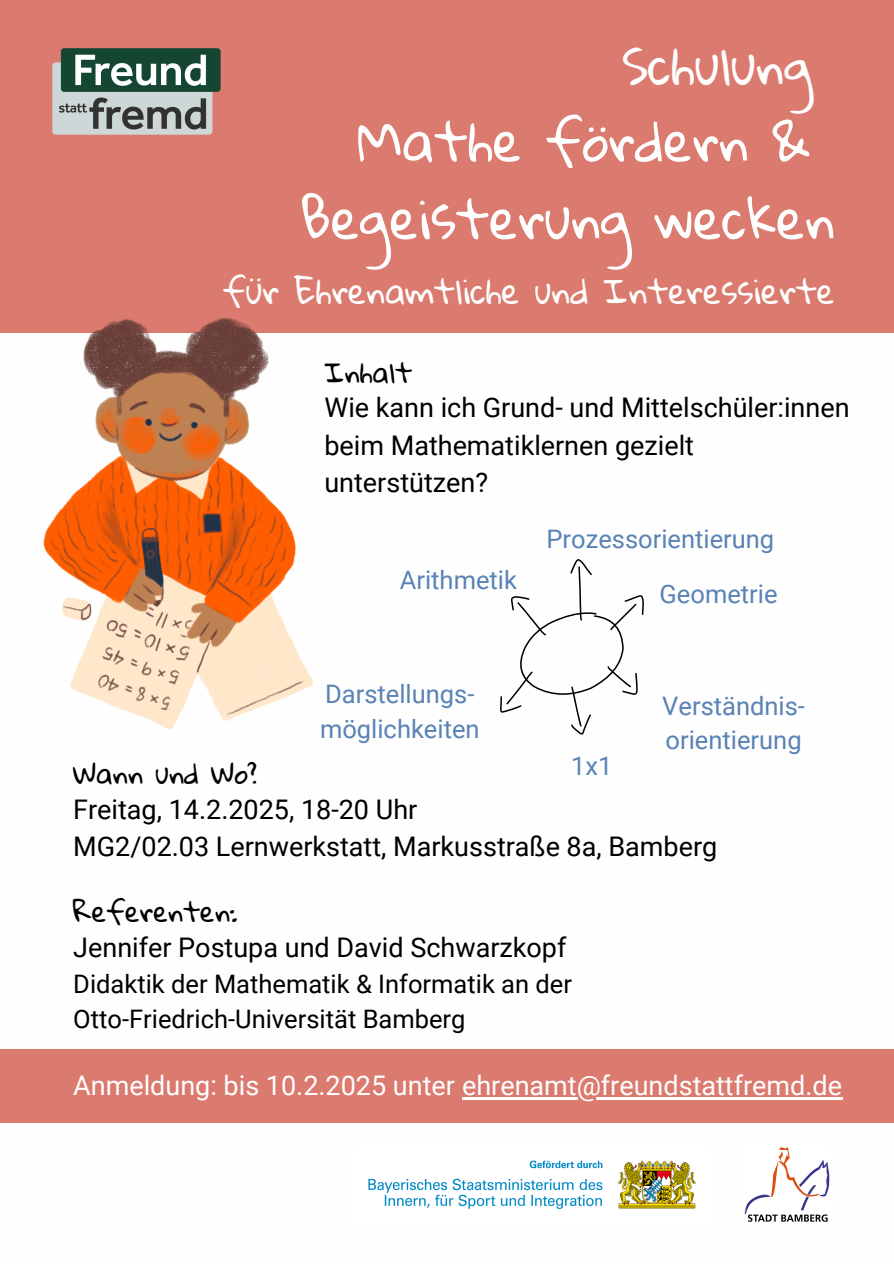
<style>
.page{position:relative;width:894px;height:1264px;background:#fff}
.page>*{position:absolute;margin:0;border:0;box-sizing:border-box;transform-origin:0 0}
.t1{font:52.8px/77.7px "Gloria Hallelujah";color:#fdfefd}
.t2{font:49.8px "Gloria Hallelujah";color:#fdfefd}
.t3{font:33.3px "Gloria Hallelujah";color:#fdfefd}
.t4{font:27px/37.2px "Roboto";color:#000}
.t5{font:27px "Roboto";color:#fff}
.t6{font:27px "Gloria Hallelujah";color:#000}
.t7{font:25.5px/34.8px "Roboto";color:#5982b5}
.t8{font:25.5px "Roboto";color:#000}
</style>
<div class="page">
<div style="left:0;top:0;width:893px;height:1263px;background:#db7a6e"></div>
<img style="left:52px;top:48px;width:169px;height:87px">
<div style="left:0;top:333px;width:893px;height:716px;background:#fdfefd"></div>
<div style="left:0;top:1124px;width:893px;height:139px;background:#fefefe"></div>
<img style="left:368px;top:1160px;width:328px;height:49px">
<img style="left:744px;top:1147px;width:86px;height:75px">
<svg style="left:44px;top:318px;width:269px;height:411px"></svg>
<hr style="left:462px;top:1096px;width:380px;height:3px;background:#fff">
<svg style="left:500px;top:559px;width:143px;height:175px"></svg>
<p class="t2" style="left:622px;top:39px;width:192px">Schulung</p>
<p class="t1" style="left:300px;top:105px;width:536px;text-indent:57px">Mathe fördern &amp;<br>Begeisterung wecken</p>
<p class="t3" style="left:223px;top:272px;width:613px">für Ehrenamtliche und Interessierte</p>
<h1 class="t6" style="left:324px;top:357px;width:89px">Inhalt</h1>
<p class="t4" style="left:324px;top:389px;width:526px">Wie kann ich Grund- und Mittelschüler:innen beim Mathematiklernen gezielt unterstützen?</p>
<p class="t7" style="left:400px;top:562px;width:119px">Arithmetik</p>
<p class="t7" style="left:546px;top:522px;width:229px">Prozessorientierung</p>
<p class="t7" style="left:659px;top:576px;width:119px">Geometrie</p>
<p class="t7" style="left:320px;top:676px;width:161px">Darstellungs&shy;möglichkeiten</p>
<p class="t7" style="left:662px;top:688px;width:144px">Verständnis&shy;orientierung</p>
<p class="t7" style="left:571px;top:749px;width:43px">1x1</p>
<p class="t6" style="left:73px;top:758px;width:186px">Wann und Wo?</p>
<p class="t4" style="left:73px;top:791px;width:345px">Freitag, 14.2.2025, 18-20 Uhr</p>
<p class="t4" style="left:73px;top:828px;width:645px">MG2/02.03 Lernwerkstatt, Markusstraße 8a, Bamberg</p>
<p class="t6" style="left:73px;top:896px;width:166px">Referenten:</p>
<p class="t4" style="left:73px;top:928px;width:494px">Jennifer Postupa und David Schwarzkopf</p>
<p class="t8" style="left:73px;top:969px;width:500px">Didaktik der Mathematik &amp; Informatik an der</p>
<p class="t8" style="left:73px;top:1003px;width:393px">Otto-Friedrich-Universität Bamberg</p>
<p class="t5" style="left:73px;top:1069px;width:770px">Anmeldung: bis 10.2.2025 unter ehrenamt@freundstattfremd.de</p>
</div>
